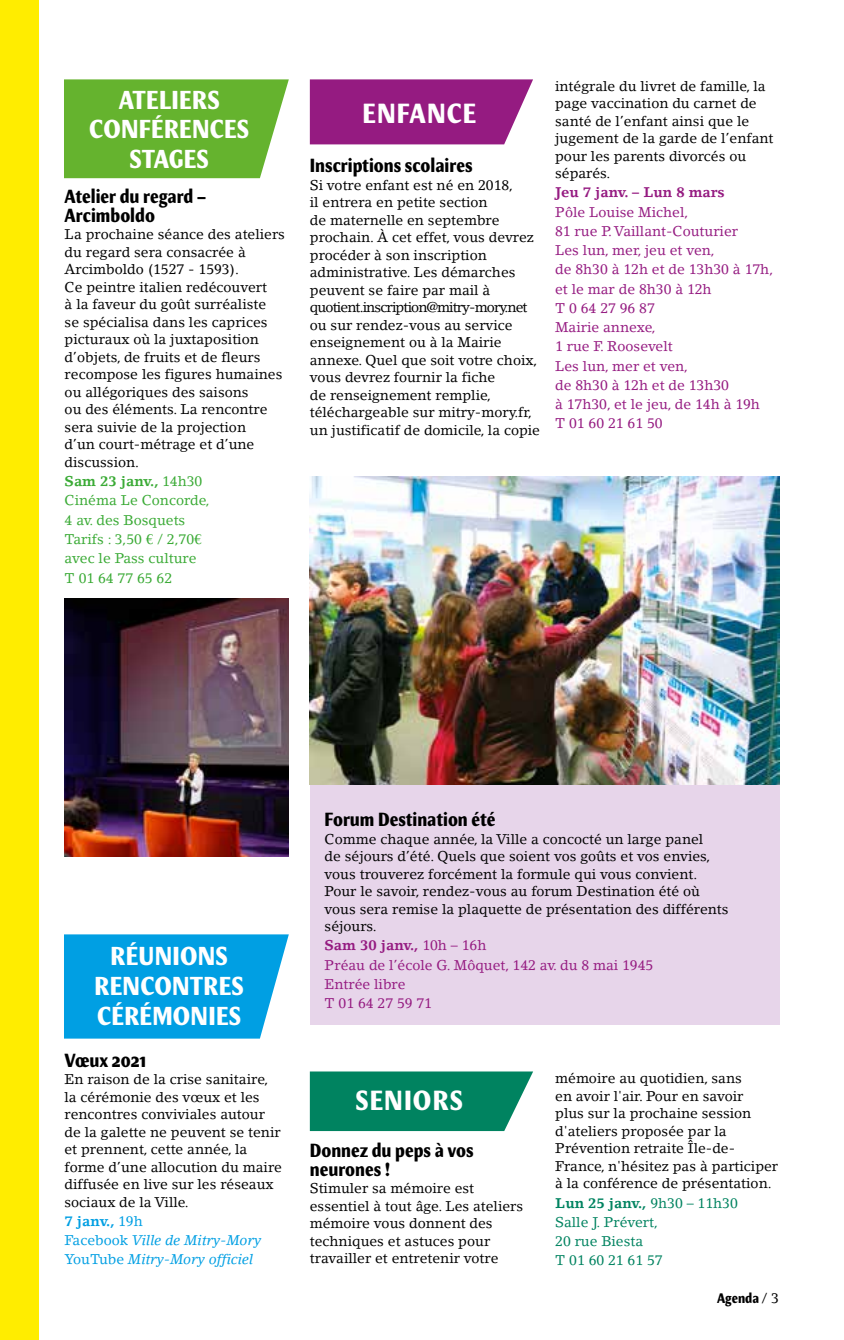
<style>
.page{position:relative;width:844px;height:1340px;background:#fff}
.page>*{position:absolute;margin:0;border:0;box-sizing:border-box;transform-origin:0 0}
.t1{font:700 condensed 28px "Meadow Pro";letter-spacing:.04em;color:#fff}
.t2{font:700 condensed 26.25px/29.8px "Meadow Pro";letter-spacing:.01em;color:#fff;text-align:center}
.t3{font:700 condensed 19.25px/19.2px "Meadow Pro";color:#000}
.t4{font:14px/17.5px "Lino Letter";color:#000}
.t5{font:14px/19.2px "Lino Letter";color:#951b81}
.t6{font:14px/19.2px "Lino Letter";color:#3aaa35}
.t7{font:italic 14px/19.2px "Lino Letter";color:#009fe3}
.t8{font:14px/19.2px "Lino Letter";color:#008360}
.t9{font:700 14px "Lino Letter";color:#951b81}
.t10{font:700 condensed 14px "Meadow Pro";color:#000}
.s1{font-weight:700}
.s2{font-weight:700;font-style:normal}
.s3{font-style:normal}
.s4{font-family:"Lino Letter";font-weight:400;font-stretch:normal}
</style>
<div class="page">
<div style="left:309px;top:557px;width:470px;height:467px;background:#e7d5ea"></div>
<svg style="left:310px;top:1071px;width:223px;height:60px;background:#128b6b"></svg>
<svg style="left:310px;top:79px;width:223px;height:65px;background:#9c2a89"></svg>
<div style="left:64px;top:79px;width:225px;height:99px;background:#65b32e"></div>
<div style="left:64px;top:934px;width:225px;height:104px;background:#009fe3"></div>
<img style="left:309px;top:476px;width:470px;height:308px">
<img style="left:64px;top:598px;width:225px;height:258px">
<div style="left:0;top:0;width:39px;height:1339px;background:#ffed00"></div>
<h2 class="t2" style="left:89px;top:85px;width:161px">ATELIERS<br>CONFÉRENCES<br>STAGES</h2>
<h3 class="t3" style="left:65px;top:186px;width:143px">Atelier du regard –<br>Arcimboldo</h3>
<p class="t4" style="left:65px;top:226px;width:222px">La prochaine séance des ateliers du regard sera consacrée à<br>Arcimboldo (1527 - 1593).<br>Ce peintre italien redécouvert<br>à la faveur du goût surréaliste<br>se spécialisa dans les caprices picturaux où la juxtaposition d’objets, de fruits et de fleurs recompose les figures humaines ou allégoriques des saisons<br>ou des éléments. La rencontre sera suivie de la projection<br>d’un court-métrage et d’une discussion.</p>
<p class="t6" style="left:65px;top:471px;width:146px"><span class="s1">Sam 23 janv.,</span> 14h30<br>Cinéma Le Concorde,<br>4 av. des Bosquets<br>Tarifs : 3,50 € / 2,70€ avec le Pass culture<br>T 01 64 77 65 62</p>
<h1 class="t1" style="left:362px;top:96px;width:115px">ENFANCE</h1>
<h3 class="t3" style="left:310px;top:156px;width:164px">Inscriptions scolaires</h3>
<p class="t4" style="left:310px;top:176px;width:232px">Si votre enfant est né en 2018,<br>il entrera en petite section<br>de maternelle en septembre prochain. À cet effet, vous devrez procéder à son inscription administrative. Les démarches peuvent se faire par mail à quotient.inscription@mitry-mory.net ou sur rendez-vous au service enseignement ou à la Mairie annexe. Quel que soit votre choix, vous devrez fournir la fiche<br>de renseignement remplie, téléchargeable sur mitry-mory.fr, un justificatif de domicile, la copie</p>
<p class="t4" style="left:555px;top:77px;width:220px">intégrale du livret de famille, la page vaccination du carnet de santé de l’enfant ainsi que le jugement de la garde de l’enfant pour les parents divorcés ou séparés.</p>
<p class="t9" style="left:555px;top:184px;width:171px">Jeu 7 janv. – Lun 8 mars</p>
<p class="t5" style="left:555px;top:202px;width:219px">Pôle Louise Michel,<br>81 rue P. Vaillant-Couturier<br>Les lun, mer, jeu et ven,<br>de 8h30 à 12h et de 13h30 à 17h, et le mar de 8h30 à 12h<br>T 0 64 27 96 87<br>Mairie annexe,<br>1 rue F. Roosevelt<br>Les lun, mer et ven,<br>de 8h30 à 12h et de 13h30<br>à 17h30, et le jeu, de 14h à 19h<br>T 01 60 21 61 50</p>
<h2 class="t2" style="left:95px;top:941px;width:151px">RÉUNIONS<br>RENCONTRES<br>CÉRÉMONIES</h2>
<h3 class="t3" style="left:64px;top:1050px;width:84px">Vœux 2021</h3>
<p class="t4" style="left:64px;top:1070px;width:219px">En raison de la crise sanitaire, la cérémonie des vœux et les rencontres conviviales autour de la galette ne peuvent se tenir et prennent, cette année, la forme d’une allocution du maire diffusée en live sur les réseaux sociaux de la Ville.</p>
<p class="t7" style="left:64px;top:1211px;width:198px"><span class="s2">7 janv.,</span> <span class="s3">19h<br>Facebook</span> Ville de Mitry-Mory<br><span class="s3">YouTube</span> Mitry-Mory officiel</p>
<h3 class="t3" style="left:324px;top:810px;width:172px">Forum Destination été</h3>
<p class="t4" style="left:324px;top:830px;width:405px">Comme chaque année, la Ville a concocté un large panel<br>de séjours d’été. Quels que soient vos goûts et vos envies, vous trouverez forcément la formule qui vous convient.<br>Pour le savoir, rendez-vous au forum Destination été où vous sera remise la plaquette de présentation des différents séjours.</p>
<p class="t5" style="left:324px;top:935px;width:330px"><span class="s1">Sam 30 janv.,</span> 10h – 16h<br>Préau de l’école G. Môquet, 142 av. du 8 mai 1945<br>Entrée libre<br>T 01 64 27 59 71</p>
<h1 class="t1" style="left:355px;top:1083px;width:109px">SENIORS</h1>
<h3 class="t3" style="left:310px;top:1140px;width:165px">Donnez du peps à vos neurones !</h3>
<p class="t4" style="left:310px;top:1179px;width:215px">Stimuler sa mémoire est essentiel à tout âge. Les ateliers mémoire vous donnent des techniques et astuces pour travailler et entretenir votre</p>
<p class="t4" style="left:555px;top:1069px;width:224px">mémoire au quotidien, sans<br>en avoir l'air. Pour en savoir<br>plus sur la prochaine session d'ateliers proposée par la<br>Prévention retraite Île-de-<br>France, n'hésitez pas à participer à la conférence de présentation.</p>
<p class="t8" style="left:555px;top:1192px;width:184px"><span class="s1">Lun 25 janv.,</span> 9h30 – 11h30<br>Salle J. Prévert,<br>20 rue Biesta<br>T 01 60 21 61 57</p>
<p class="t10" style="left:716px;top:1290px;width:63px">Agenda <span class="s4">/ 3</span></p>
</div>
